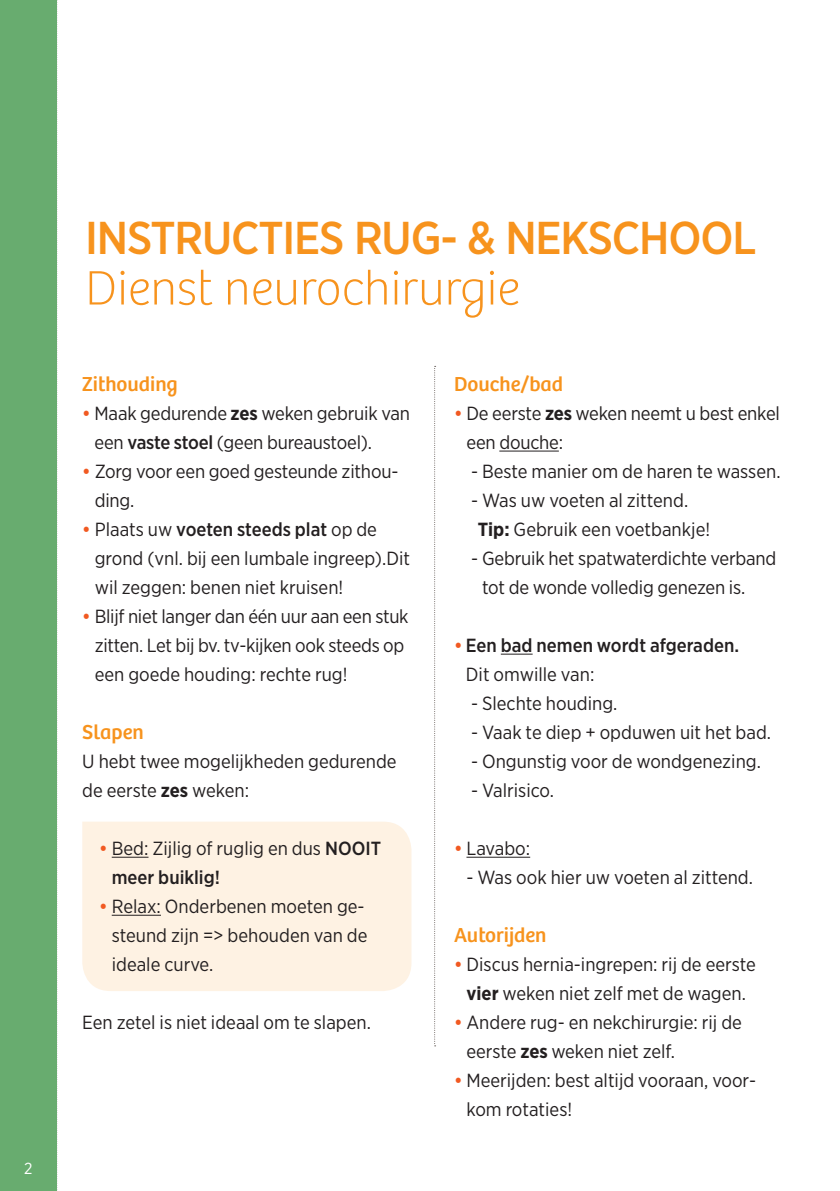
<style>
.page{position:relative;width:840px;height:1191px;background:#fff}
.page>*{position:absolute;margin:0;border:0;box-sizing:border-box;transform-origin:0 0}
.t1{font:100 50px "Bree";color:#f7931d}
.t2{font:500 46px "Gotham Narrow";letter-spacing:-.025em;color:#f7931d}
.t3{font:21px "Bree";color:#f7931d}
.t4{font:19px/29px "Gotham Narrow";color:#231f20}
.t5{font:500 19px/29px "Gotham Narrow";color:#231f20}
.t6{font:16px "Gotham Narrow";color:#fff}
.s1{font-weight:500;color:#f15921}
.s2{font-weight:700}
.s3{font-weight:500}
.s4{color:#f15921}
.s5{font-weight:400}
</style>
<div class="page">
<svg style="left:57px;top:0;width:1px;height:1190px"></svg>
<div style="left:82px;top:821px;width:329px;height:170px;background:#fef2e3"></div>
<div style="left:0;top:0;width:57px;height:1191px;background:#68ac6f"></div>
<svg style="left:434px;top:366px;width:1px;height:680px"></svg>
<hr style="left:112px;top:856px;width:36px;height:1px;background:#231f20">
<hr style="left:112px;top:914px;width:49px;height:1px;background:#231f20">
<hr style="left:499px;top:450px;width:59px;height:1px;background:#231f20">
<hr style="left:500px;top:653px;width:32px;height:1px;background:#231f20">
<hr style="left:466px;top:856px;width:64px;height:1px;background:#231f20">
<p class="t6" style="left:24px;top:1158px;width:10px">2</p>
<h2 class="t2" style="left:85px;top:209px;width:672px">INSTRUCTIES RUG- &amp; NEKSCHOOL</h2>
<h1 class="t1" style="left:85px;top:260px;width:436px">Dienst neurochirurgie</h1>
<p class="t3" style="left:82px;top:372px;width:97px">Zithouding</p>
<p class="t4" style="left:94px;top:398px;width:317px;text-indent:-12px"><span class="s1">•</span> Maak gedurende <span class="s2">zes</span> weken gebruik van een <span class="s3">vaste stoel</span> (geen bureaustoel).</p>
<p class="t4" style="left:95px;top:456px;width:305px;text-indent:-12px"><span class="s1">•</span> Zorg voor een goed gesteunde zithou&shy;ding.</p>
<p class="t4" style="left:95px;top:514px;width:316px;text-indent:-12px"><span class="s1">•</span> Plaats uw <span class="s3">voeten steeds plat</span> op de grond (vnl. bij een lumbale ingreep).Dit wil zeggen: benen niet kruisen!</p>
<p class="t4" style="left:95px;top:601px;width:315px;text-indent:-12px"><span class="s1">•</span> Blijf niet langer dan één uur aan een stuk zitten. Let bij bv. tv-kijken ook steeds op een goede houding: rechte rug!</p>
<p class="t3" style="left:82px;top:720px;width:63px">Slapen</p>
<p class="t4" style="left:82px;top:746px;width:316px">U hebt twee mogelijkheden gedurende de eerste <span class="s2">zes</span> weken:</p>
<p class="t4" style="left:112px;top:833px;width:271px;text-indent:-12px"><span class="s1">•</span> Bed: Zijlig of ruglig en dus <span class="s3">NOOIT meer buiklig!</span></p>
<p class="t4" style="left:112px;top:891px;width:257px;text-indent:-12px"><span class="s1">•</span> Relax: Onderbenen moeten ge&shy;steund zijn =&gt; behouden van de ideale curve.</p>
<p class="t4" style="left:82px;top:1007px;width:290px">Een zetel is niet ideaal om te slapen.</p>
<p class="t3" style="left:454px;top:372px;width:111px">Douche/bad</p>
<p class="t4" style="left:466px;top:398px;width:315px;text-indent:-12px"><span class="s1">•</span> De eerste <span class="s2">zes</span> weken neemt u best enkel een douche:</p>
<p class="t4" style="left:471px;top:456px;width:311px">- Beste manier om de haren te wassen.</p>
<p class="t4" style="left:477px;top:485px;width:233px;text-indent:-7px">- Was uw voeten al zittend.<br><span class="s2">Tip:</span> Gebruik een voetbankje!</p>
<p class="t4" style="left:482px;top:543px;width:296px;text-indent:-11px">- Gebruik het spatwaterdichte verband tot de wonde volledig genezen is.</p>
<p class="t5" style="left:465px;top:631px;width:274px;text-indent:-12px"><span class="s4">•</span> Een bad nemen wordt afgeraden.<br><span class="s5">Dit omwille van:</span></p>
<p class="t4" style="left:471px;top:688px;width:148px">- Slechte houding.</p>
<p class="t4" style="left:471px;top:717px;width:301px">- Vaak te diep + opduwen uit het bad.</p>
<p class="t4" style="left:471px;top:746px;width:291px">- Ongunstig voor de wondgenezing.</p>
<p class="t4" style="left:471px;top:775px;width:84px">- Valrisico.</p>
<p class="t4" style="left:454px;top:833px;width:78px"><span class="s1">•</span> Lavabo:</p>
<p class="t4" style="left:466px;top:862px;width:288px">- Was ook hier uw voeten al zittend.</p>
<p class="t3" style="left:454px;top:923px;width:94px">Autorijden</p>
<p class="t4" style="left:454px;top:949px;width:303px;text-align:center"><span class="s1">•</span> Discus hernia-ingrepen: rij de eerste <span class="s2">vier</span> weken niet zelf met de wagen.</p>
<p class="t4" style="left:466px;top:1007px;width:277px;text-indent:-12px"><span class="s1">•</span> Andere rug- en nekchirurgie: rij de eerste <span class="s2">zes</span> weken niet zelf.</p>
<p class="t4" style="left:466px;top:1065px;width:291px;text-indent:-12px"><span class="s1">•</span> Meerijden: best altijd vooraan, voor&shy;kom rotaties!</p>
</div>
